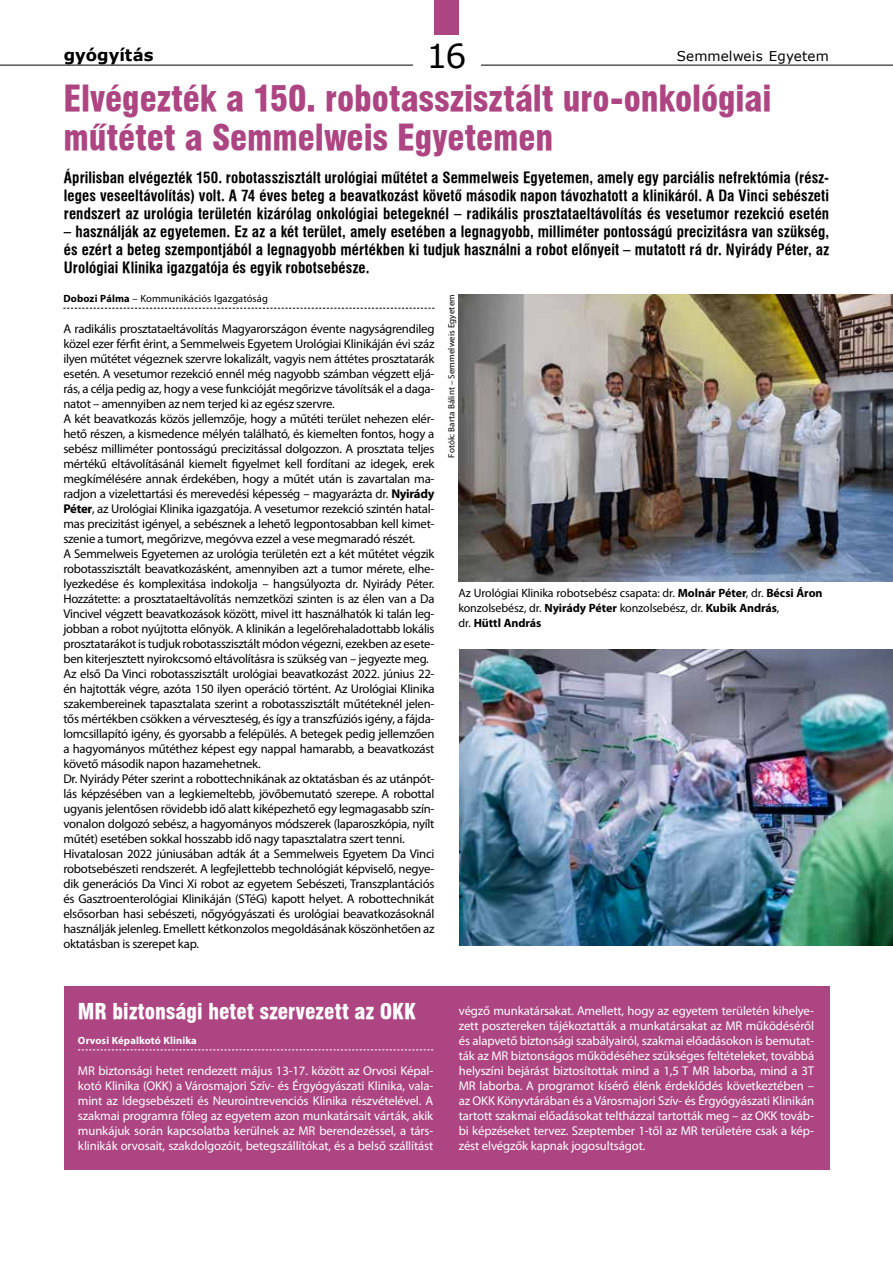
<style>
.page{position:relative;width:893px;height:1263px;background:#fff}
.page>*{position:absolute;margin:0;border:0;box-sizing:border-box;transform-origin:0 0}
.t1{font:34.5px/39px "Swiss 721 Blk Cn PFL";color:#ad4582}
.t2{font:33px "Verdana";color:#000}
.t3{font:21px "Swiss 721 Blk Cn PFL";letter-spacing:.005em;color:#fff}
.t4{font:700 16.5px "Verdana";color:#000}
.t5{font:700 15px/18px "Swiss 721 Cn PFL";letter-spacing:.01em;color:#000;text-align:justify}
.t6{font:13.5px "Verdana";letter-spacing:.01em;color:#000}
.t7{font:12.75px/15px "Myriad Pro";letter-spacing:-.02em;color:#000}
.t8{font:12.75px/15px "Myriad Pro";letter-spacing:-.01em;color:#fff;text-align:justify}
.t9{font:12px/15px "Myriad Pro";letter-spacing:-.01em;color:#000}
.t10{font:10.5px "Myriad Pro";letter-spacing:.005em;color:#000}
.t11{font:700 10.5px "Myriad Pro";letter-spacing:.01em;color:#fff}
.t12{font:9px "Myriad Pro";letter-spacing:.015em;color:#000}
.s1{font-weight:700}
</style>
<div class="page">
<hr style="left:0;top:65px;width:893px;height:1px;background:#000">
<div style="left:413px;top:32px;width:67px;height:45px;background:#fff"></div>
<div style="left:434px;top:0;width:24px;height:34px;background:#ad4582"></div>
<svg style="left:63px;top:308px;width:371px;height:1px"></svg>
<img style="left:458px;top:294px;width:435px;height:287px">
<img style="left:459px;top:649px;width:434px;height:296px">
<div style="left:64px;top:986px;width:765px;height:184px;background:#ad4582"></div>
<svg style="left:78px;top:1049px;width:355px;height:1px"></svg>
<p class="t4" style="left:64px;top:44px;width:91px">gyógyítás</p>
<h2 class="t2" style="left:427px;top:35px;width:41px">16</h2>
<p class="t6" style="left:677px;top:47px;width:154px">Semmelweis Egyetem</p>
<h1 class="t1" style="left:63px;top:79px;width:710px">Elvégezték a 150. robotasszisztált uro-onkológiai műtétet a Semmelweis Egyetemen</h1>
<p class="t5" style="left:64px;top:169px;width:767px">Áprilisban elvégezték 150. robotasszisztált urológiai műtétet a Semmelweis Egyetemen, amely egy parciális nefrektómia (rész&shy;leges veseeltávolítás) volt. A 74 éves beteg a beavatkozást követő második napon távozhatott a klinikáról. A Da Vinci sebészeti rendszert az urológia területén kizárólag onkológiai betegeknél – radikális prosztataeltávolítás és vesetumor rezekció esetén</p>
<p class="t5" style="left:64px;top:223px;width:767px">– használják az egyetemen. Ez az a két terület, amely esetében a legnagyobb, milliméter pontosságú precizitásra van szükség, és ezért a beteg szempontjából a legnagyobb mértékben ki tudjuk használni a robot előnyeit – mutatott rá dr. Nyirády Péter, az Urológiai Klinika igazgatója és egyik robotsebésze.</p>
<p class="t10" style="left:63px;top:292px;width:206px"><span class="s1">Dobozi Pálma</span> – Kommunikációs Igazgatóság</p>
<p class="t7" style="left:63px;top:321px;width:373px">A radikális prosztataeltávolítás Magyarországon évente nagyságrendileg közel ezer férfit érint, a Semmelweis Egyetem Urológiai Klinikáján évi száz ilyen műtétet végeznek szervre lokalizált, vagyis nem áttétes prosztatarák esetén. A vesetumor rezekció ennél még nagyobb számban végzett eljá&shy;rás, a célja pedig az, hogy a vese funkcióját megőrizve távolítsák el a daga&shy;natot – amennyiben az nem terjed ki az egész szervre.<br>A két beavatkozás közös jellemzője, hogy a műtéti terület nehezen elér&shy;hető részen, a kismedence mélyén található, és kiemelten fontos, hogy a sebész milliméter pontosságú precizitással dolgozzon. A prosztata teljes mértékű eltávolításánál kiemelt figyelmet kell fordítani az idegek, erek megkímélésére annak érdekében, hogy a műtét után is zavartalan ma&shy;radjon a vizelettartási és merevedési képesség – magyarázta dr. <span class="s1">Nyirády Péter</span>, az Urológiai Klinika igazgatója. A vesetumor rezekció szintén hatal&shy;mas precizitást igényel, a sebésznek a lehető legpontosabban kell kimet&shy;szenie a tumort, megőrizve, megóvva ezzel a vese megmaradó részét.<br>A Semmelweis Egyetemen az urológia területén ezt a két műtétet végzik robotasszisztált beavatkozásként, amennyiben azt a tumor mérete, elhe&shy;lyezkedése és komplexitása indokolja – hangsúlyozta dr. Nyirády Péter.<br>Hozzátette: a prosztataeltávolítás nemzetközi szinten is az élen van a Da Vincivel végzett beavatkozások között, mivel itt használhatók ki talán leg&shy;jobban a robot nyújtotta előnyök. A klinikán a legelőrehaladottabb lokális prosztatarákot is tudjuk robotasszisztált módon végezni, ezekben az esete&shy;ben kiterjesztett nyirokcsomó eltávolításra is szükség van – jegyezte meg.<br>Az első Da Vinci robotasszisztált urológiai beavatkozást 2022. június 22- én hajtották végre, azóta 150 ilyen operáció történt. Az Urológiai Klinika szakembereinek tapasztalata szerint a robotasszisztált műtéteknél jelen&shy;tős mértékben csökken a vérveszteség, és így a transzfúziós igény, a fájda&shy;lomcsillapító igény, és gyorsabb a felépülés. A betegek pedig jellemzően a hagyományos műtéthez képest egy nappal hamarabb, a beavatkozást követő második napon hazamehetnek.<br>Dr. Nyirády Péter szerint a robottechnikának az oktatásban és az utánpót&shy;lás képzésében van a legkiemeltebb, jövőbemutató szerepe. A robottal ugyanis jelentősen rövidebb idő alatt kiképezhető egy legmagasabb szín&shy;vonalon dolgozó sebész, a hagyományos módszerek (laparoszkópia, nyílt műtét) esetében sokkal hosszabb idő nagy tapasztalatra szert tenni.<br>Hivatalosan 2022 júniusában adták át a Semmelweis Egyetem Da Vinci robotsebészeti rendszerét. A legfejlettebb technológiát képviselő, negye&shy;dik generációs Da Vinci Xi robot az egyetem Sebészeti, Transzplantációs és Gasztroenterológiai Klinikáján (STéG) kapott helyet. A robottechnikát elsősorban hasi sebészeti, nőgyógyászati és urológiai beavatkozásoknál használják jelenleg. Emellett kétkonzolos megoldásának köszönhetően az oktatásban is szerepet kap.</p>
<p class="t12" style="left:446px;top:458px;width:165px;rotate:-90deg">Fotók: Barta Bálint – Semmelweis Egyetem</p>
<p class="t9" style="left:458px;top:585px;width:366px">Az Urológiai Klinika robotsebész csapata: dr. <span class="s1">Molnár Péter</span>, dr. <span class="s1">Bécsi Áron </span>konzolsebész, dr. <span class="s1">Nyirády Péter</span> konzolsebész, dr. <span class="s1">Kubik András</span>,<br>dr. <span class="s1">Hüttl András</span></p>
<h3 class="t3" style="left:78px;top:998px;width:339px">MR biztonsági hetet szervezett az OKK</h3>
<p class="t11" style="left:78px;top:1033px;width:120px">Orvosi Képalkotó Klinika</p>
<p class="t8" style="left:78px;top:1063px;width:357px">MR biztonsági hetet rendezett május 13-17. között az Orvosi Képal&shy;kotó Klinika (OKK) a Városmajori Szív- és Érgyógyászati Klinika, vala&shy;mint az Idegsebészeti és Neurointrevenciós Klinika részvételével. A szakmai programra főleg az egyetem azon munkatársait várták, akik munkájuk során kapcsolatba kerülnek az MR berendezéssel, a társ&shy;klinikák orvosait, szakdolgozóit, betegszállítókat, és a belső szállítást</p>
<p class="t8" style="left:459px;top:1003px;width:357px">végző munkatársakat. Amellett, hogy az egyetem területén kihelye&shy;zett posztereken tájékoztatták a munkatársakat az MR működéséről és alapvető biztonsági szabályairól, szakmai előadásokon is bemutat&shy;ták az MR biztonságos működéséhez szükséges feltételeket, továbbá helyszíni bejárást biztosítottak mind a 1,5 T MR laborba, mind a 3T MR laborba. A programot kísérő élénk érdeklődés következtében – az OKK Könyvtárában és a Városmajori Szív- és Érgyógyászati Klinikán tartott szakmai előadásokat teltházzal tartották meg – az OKK továb&shy;bi képzéseket tervez. Szeptember 1-től az MR területére csak a kép&shy;zést elvégzők kapnak jogosultságot.</p>
</div>
